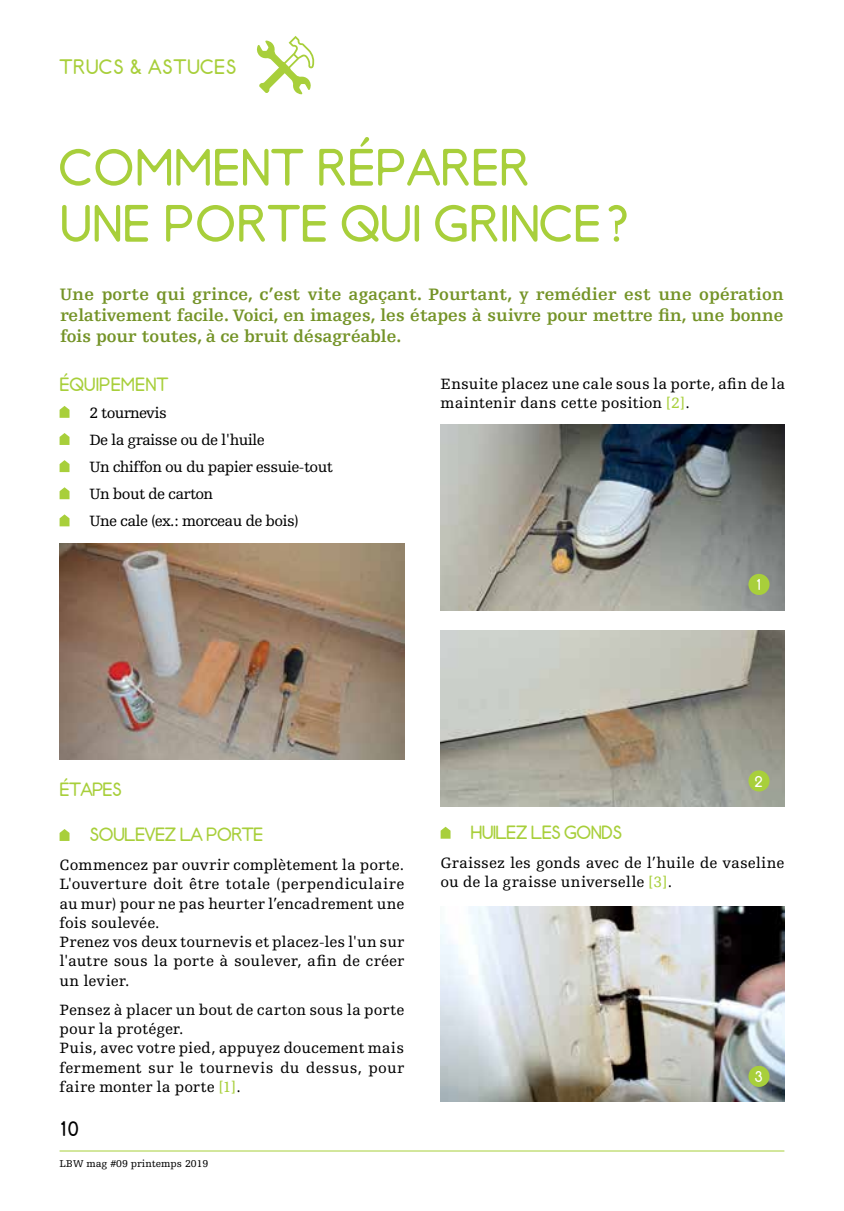
<style>
.page{position:relative;width:844px;height:1211px;background:#fff}
.page>*{position:absolute;margin:0;border:0;box-sizing:border-box;transform-origin:0 0}
.t1{font:52.5px/56px "AR Techni";color:#a8cf3b}
.t2{font:21px "AR Techni";letter-spacing:.02em;color:#a8cf3b}
.t3{font:21px "AR Techni";color:#000}
.t4{font:19.25px "AR Techni";letter-spacing:-.04em;color:#a8cf3b}
.t5{font:19.25px "AR Techni";color:#a8cf3b}
.t6{font:700 17.5px/21px "Egyptienne F";color:#749327;text-align:justify}
.t7{font:15.75px/19.2px "Egyptienne F";color:#000}
.t8{font:15.75px/27.1px "Egyptienne F";letter-spacing:-.04em;color:#000}
.t9{font:15.75px "AR Techni";color:#fff}
.t10{font:10.5px "Egyptienne F";color:#000}
.s1{color:#a8cf3b}
</style>
<div class="page">
<hr style="left:60px;top:1150px;width:724px;height:1px;background:#a8cf3b">
<svg style="left:256px;top:36px;width:59px;height:58px"></svg>
<svg style="left:60px;top:406px;width:9px;height:12px"></svg>
<svg style="left:60px;top:433px;width:9px;height:12px"></svg>
<svg style="left:60px;top:460px;width:9px;height:12px"></svg>
<svg style="left:60px;top:487px;width:9px;height:12px"></svg>
<svg style="left:60px;top:514px;width:9px;height:12px"></svg>
<svg style="left:60px;top:829px;width:9px;height:12px"></svg>
<svg style="left:440px;top:826px;width:10px;height:12px"></svg>
<img style="left:60px;top:543px;width:344px;height:216px">
<img style="left:440px;top:424px;width:344px;height:186px">
<img style="left:440px;top:630px;width:344px;height:176px">
<img style="left:440px;top:906px;width:344px;height:195px">
<div style="left:748px;top:574px;width:21px;height:21px;background:#a8cf3b;border-radius:50%"></div>
<div style="left:748px;top:770px;width:21px;height:21px;background:#a8cf3b;border-radius:50%"></div>
<div style="left:748px;top:1065px;width:21px;height:21px;background:#a8cf3b;border-radius:50%"></div>
<h2 class="t2" style="left:60px;top:54px;width:178px">TRUCS &amp; ASTUCES</h2>
<h1 class="t1" style="left:60px;top:139px;width:569px">COMMENT RÉPARER<br>UNE PORTE QUI GRINCE?</h1>
<p class="t6" style="left:60px;top:283px;width:725px">Une porte qui grince, c’est vite agaçant. Pourtant, y remédier est une opération relativement facile. Voici, en images, les étapes à suivre pour mettre fin, une bonne fois pour toutes, à ce bruit désagréable.</p>
<p class="t5" style="left:60px;top:372px;width:110px">ÉQUIPEMENT</p>
<p class="t8" style="left:89px;top:399px;width:245px">2 tournevis<br>De la graisse ou de l'huile<br>Un chiffon ou du papier essuie-tout<br>Un bout de carton<br>Une cale (ex.: morceau de bois)</p>
<p class="t7" style="left:440px;top:374px;width:346px">Ensuite placez une cale sous la porte, afin de la maintenir dans cette position <span class="s1">[2]</span>.</p>
<p class="t9" style="left:755px;top:575px;width:7px">1</p>
<p class="t4" style="left:60px;top:778px;width:64px">ÉTAPES</p>
<p class="t4" style="left:89px;top:822px;width:175px">SOULEVEZ LA PORTE</p>
<p class="t7" style="left:60px;top:855px;width:346px">Commencez par ouvrir complètement la porte.<br>L'ouverture doit être totale (perpendiculaire au mur) pour ne pas heurter l’encadrement une fois soulevée.<br>Prenez vos deux tournevis et placez-les l'un sur l'autre sous la porte à soulever, afin de créer un levier.</p>
<p class="t7" style="left:60px;top:1000px;width:346px">Pensez à placer un bout de carton sous la porte pour la protéger.<br>Puis, avec votre pied, appuyez doucement mais fermement sur le tournevis du dessus, pour faire monter la porte <span class="s1">[1]</span>.</p>
<h2 class="t3" style="left:60px;top:1116px;width:21px">10</h2>
<p class="t10" style="left:60px;top:1158px;width:150px">LBW mag #09 printemps 2019</p>
<p class="t9" style="left:754px;top:771px;width:10px">2</p>
<p class="t4" style="left:470px;top:820px;width:153px">HUILEZ LES GONDS</p>
<p class="t7" style="left:440px;top:853px;width:345px">Graissez les gonds avec de l’huile de vaseline ou de la graisse universelle <span class="s1">[3]</span>.</p>
<p class="t9" style="left:754px;top:1066px;width:10px">3</p>
</div>
